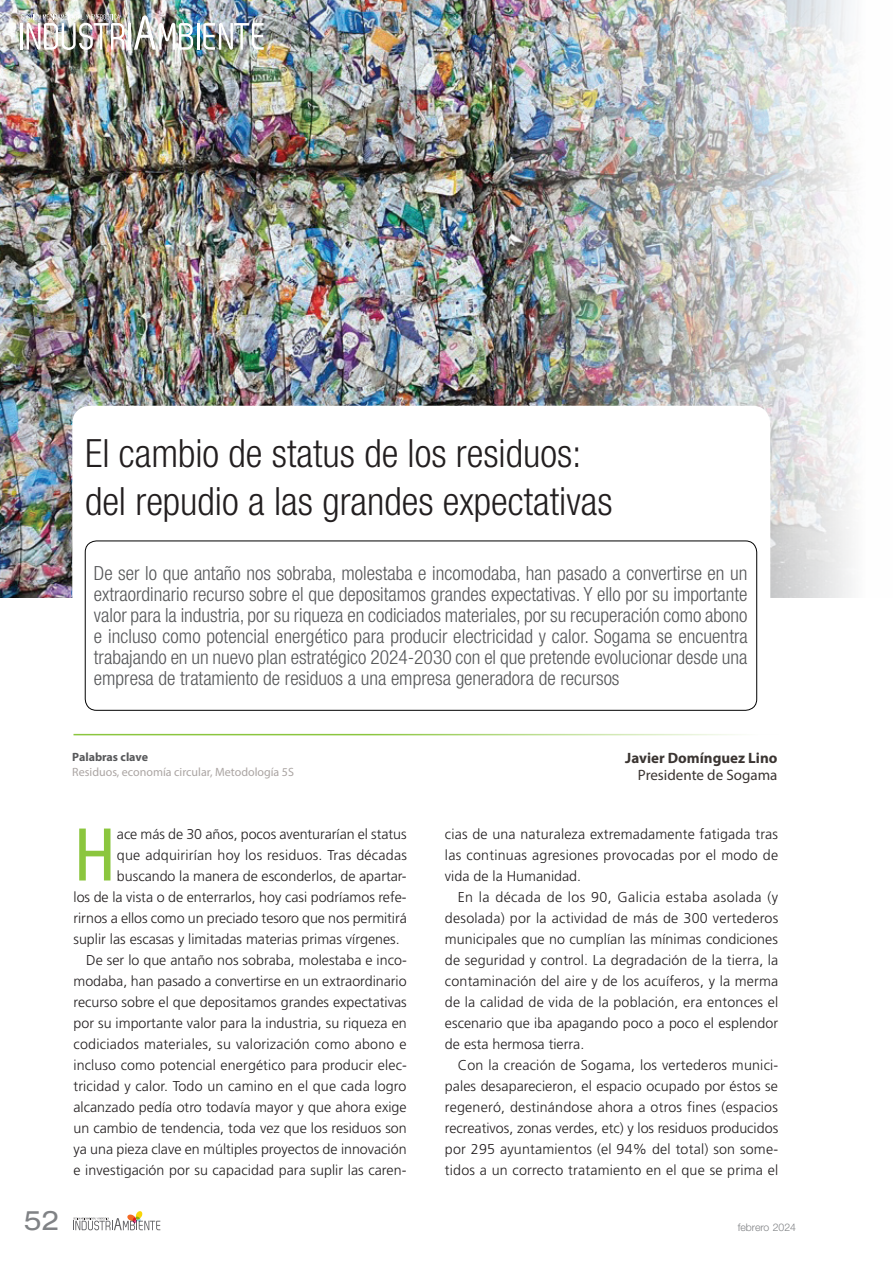
<style>
.page{position:relative;width:893px;height:1263px;background:#fff}
.page>*{position:absolute;margin:0;border:0;box-sizing:border-box;transform-origin:0 0}
.t1{font:condensed 74.4px "Frutiger";color:#8bc63e}
.t2{font:300 condensed 39px/48px "Helvetica Neue LT Std";color:#231f20}
.t3{font:expanded 27px "Helvetica Neue LT Std";color:#808285}
.t4{font:300 condensed 19.5px/21px "Helvetica Neue LT Std";color:#57585a;text-align:justify}
.t5{font:700 15px "Myriad Pro";color:#3b3532}
.t6{font:15px "Myriad Pro";color:#3b3532}
.t7{font:300 14.25px/21px "Frutiger";color:#231f20;text-align:justify}
.t8{font:12px "Myriad Pro";color:#aba5a3}
.t9{font:700 12px "Myriad Pro";color:#57585a}
.t10{font:300 10.5px "Helvetica Neue LT Std";color:#808285}
</style>
<div class="page">
<svg style="left:73px;top:1211px;width:87px;height:19px"></svg>
<img style="left:0;top:0;width:853px;height:597px">
<svg style="left:72px;top:406px;width:698px;height:246px"></svg>
<div style="left:85px;top:541px;width:672px;height:169px;border:1px solid #000;border-radius:11px"></div>
<hr style="left:74px;top:734px;width:705px;height:1px;background:#8bc63e">
<hr style="left:20px;top:23px;width:3px;height:27px;background:#fff">
<hr style="left:128px;top:23px;width:3px;height:27px;background:#fff">
<img style="left:134px;top:15px;width:59px;height:35px">
<hr style="left:197px;top:23px;width:2px;height:27px;background:#fff">
<img style="left:203px;top:23px;width:61px;height:27px">
<img style="left:21px;top:13px;width:104px;height:37px">
<h2 class="t2" style="left:85px;top:428px;width:529px">El cambio de status de los residuos: del repudio a las grandes expectativas</h2>
<p class="t4" style="left:94px;top:562px;width:655px">De ser lo que antaño nos sobraba, molestaba e incomodaba, han pasado a convertirse en un extraordinario recurso sobre el que depositamos grandes expectativas. Y ello por su importante valor para la industria, por su riqueza en codiciados materiales, por su recuperación como abono e incluso como potencial energético para producir electricidad y calor. Sogama se encuentra trabajando en un nuevo plan estratégico 2024-2030 con el que pretende evolucionar desde una empresa de tratamiento de residuos a una empresa generadora de recursos</p>
<p class="t9" style="left:72px;top:749px;width:77px">Palabras clave</p>
<p class="t8" style="left:72px;top:764px;width:223px">Residuos, economía circular, Metodología 5S</p>
<h3 class="t3" style="left:24px;top:1204px;width:38px">52</h3>
<h1 class="t1" style="left:74px;top:811px;width:44px">H</h1>
<p class="t7" style="left:117px;top:823px;width:291px">ace más de 30 años, pocos aventurarían el status</p>
<p class="t7" style="left:117px;top:844px;width:291px">que adquirirían hoy los residuos. Tras décadas</p>
<p class="t7" style="left:117px;top:865px;width:291px">buscando la manera de esconderlos, de apartar-</p>
<p class="t7" style="left:74px;top:886px;width:335px">los de la vista o de enterrarlos, hoy casi podríamos refe-</p>
<p class="t7" style="left:74px;top:907px;width:335px">rirnos a ellos como un preciado tesoro que nos permitirá</p>
<p class="t7" style="left:74px;top:928px;width:328px">suplir las escasas y limitadas materias primas vírgenes.</p>
<p class="t7" style="left:86px;top:949px;width:322px">De ser lo que antaño nos sobraba, molestaba e inco-</p>
<p class="t7" style="left:74px;top:970px;width:335px">modaba, han pasado a convertirse en un extraordinario</p>
<p class="t7" style="left:74px;top:991px;width:335px">recurso sobre el que depositamos grandes expectativas</p>
<p class="t7" style="left:74px;top:1012px;width:335px">por su importante valor para la industria, su riqueza en</p>
<p class="t7" style="left:74px;top:1033px;width:335px">codiciados materiales, su valorización como abono e</p>
<p class="t7" style="left:74px;top:1054px;width:335px">incluso como potencial energético para producir elec-</p>
<p class="t7" style="left:74px;top:1075px;width:335px">tricidad y calor. Todo un camino en el que cada logro</p>
<p class="t7" style="left:74px;top:1096px;width:335px">alcanzado pedía otro todavía mayor y que ahora exige</p>
<p class="t7" style="left:74px;top:1117px;width:335px">un cambio de tendencia, toda vez que los residuos son</p>
<p class="t7" style="left:74px;top:1138px;width:335px">ya una pieza clave en múltiples proyectos de innovación</p>
<p class="t7" style="left:74px;top:1159px;width:334px">e investigación por su capacidad para suplir las caren-</p>
<p class="t5" style="left:625px;top:748px;width:154px">Javier Domínguez Lino</p>
<p class="t6" style="left:638px;top:765px;width:141px">Presidente de Sogama</p>
<p class="t7" style="left:445px;top:823px;width:335px">cias de una naturaleza extremadamente fatigada tras las continuas agresiones provocadas por el modo de vida de la Humanidad.</p>
<p class="t7" style="left:445px;top:886px;width:335px;text-indent:13px">En la década de los 90, Galicia estaba asolada (y desolada) por la actividad de más de 300 vertederos municipales que no cumplían las mínimas condiciones de seguridad y control. La degradación de la tierra, la contaminación del aire y de los acuíferos, y la merma de la calidad de vida de la población, era entonces el escenario que iba apagando poco a poco el esplendor de esta hermosa tierra.</p>
<p class="t7" style="left:445px;top:1054px;width:335px;text-indent:13px">Con la creación de Sogama, los vertederos munici&shy;pales desaparecieron, el espacio ocupado por éstos se regeneró, destinándose ahora a otros fines (espacios recreativos, zonas verdes, etc) y los residuos producidos por 295 ayuntamientos (el 94% del total) son some&shy;tidos a un correcto tratamiento en el que se prima el</p>
<p class="t10" style="left:738px;top:1221px;width:60px">febrero 2024</p>
</div>
